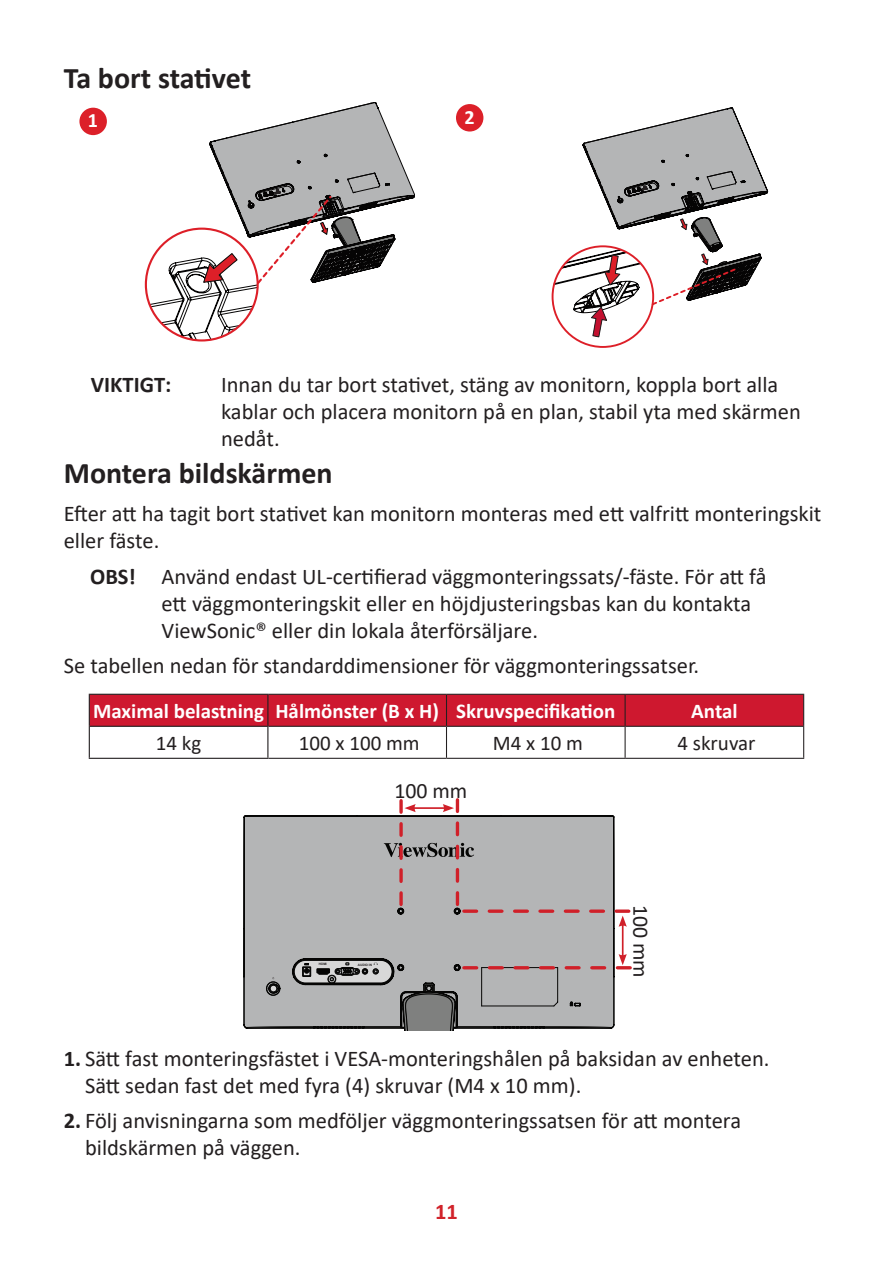
<style>
.page{position:relative;width:893px;height:1263px;background:#fff}
.page>*{position:absolute;margin:0;border:0;box-sizing:border-box;transform-origin:0 0}
.t1{font:700 30px "Calibri";color:#231f20}
.t2{font:22.5px/27px "Calibri";color:#231f20}
.t3{font:700 22.5px "Calibri";color:#231f20}
.t4{font:700 22.5px "Calibri";color:#d1232a}
.t5{font:21.9px "Calibri";color:#231f20}
.t6{font:700 21px "Calibri";color:#fff}
.t7{font:21px "Calibri";color:#231f20}
.t8{font:700 20.1px "Calibri";color:#fff}
.t9{font:700 3.15px "Arial";color:#231f20}
.s1{font-weight:700}
</style>
<div class="page">
<div style="left:79px;top:108px;width:28px;height:27px;background:#dc2029;border-radius:50%"></div>
<svg style="left:149px;top:102px;width:266px;height:238px"></svg>
<div style="left:456px;top:104px;width:27px;height:28px;background:#dc2029;border-radius:50%"></div>
<svg style="left:554px;top:108px;width:214px;height:229px"></svg>
<div style="left:90px;top:695px;width:713px;height:31px;background:#ce182f"></div>
<hr style="left:268px;top:694px;width:178px;height:1px;background:#231f20">
<hr style="left:446px;top:694px;width:179px;height:1px;background:#231f20">
<hr style="left:446px;top:695px;width:1px;height:31px;background:#231f20">
<hr style="left:625px;top:694px;width:179px;height:1px;background:#231f20">
<hr style="left:625px;top:695px;width:1px;height:31px;background:#231f20">
<hr style="left:803px;top:695px;width:1px;height:31px;background:#231f20">
<hr style="left:268px;top:726px;width:178px;height:1px;background:#231f20">
<hr style="left:446px;top:726px;width:179px;height:1px;background:#231f20">
<hr style="left:446px;top:727px;width:1px;height:31px;background:#231f20">
<hr style="left:625px;top:726px;width:179px;height:1px;background:#231f20">
<hr style="left:625px;top:727px;width:1px;height:31px;background:#231f20">
<hr style="left:803px;top:727px;width:1px;height:31px;background:#231f20">
<hr style="left:268px;top:758px;width:178px;height:1px;background:#231f20">
<hr style="left:446px;top:758px;width:179px;height:1px;background:#231f20">
<hr style="left:625px;top:758px;width:179px;height:1px;background:#231f20">
<hr style="left:89px;top:694px;width:179px;height:1px;background:#231f20">
<hr style="left:89px;top:695px;width:1px;height:31px;background:#231f20">
<hr style="left:267px;top:695px;width:1px;height:31px;background:#231f20">
<hr style="left:89px;top:726px;width:179px;height:1px;background:#231f20">
<hr style="left:89px;top:727px;width:1px;height:31px;background:#231f20">
<hr style="left:267px;top:727px;width:1px;height:31px;background:#231f20">
<hr style="left:89px;top:758px;width:179px;height:1px;background:#231f20">
<svg style="left:244px;top:800px;width:386px;height:230px"></svg>
<h1 class="t1" style="left:64px;top:57px;width:189px">Ta bort stativet</h1>
<p class="t8" style="left:88px;top:107px;width:12px">1</p>
<p class="t8" style="left:464px;top:103px;width:12px">2</p>
<p class="t3" style="left:91px;top:369px;width:82px">VIKTIGT:</p>
<p class="t2" style="left:221px;top:370px;width:581px">Innan du tar bort stativet, stäng av monitorn, koppla bort alla kablar och placera monitorn på en plan, stabil yta med skärmen nedåt.</p>
<h1 class="t1" style="left:64px;top:451px;width:270px">Montera bildskärmen</h1>
<p class="t2" style="left:64px;top:499px;width:759px">Efter att ha tagit bort stativet kan monitorn monteras med ett valfritt monteringskit eller fäste.</p>
<p class="t2" style="left:162px;top:562px;width:606px;text-indent:-71px"><span class="s1">OBS!</span> Använd endast UL-certifierad väggmonteringssats/-fäste. För att få ett väggmonteringskit eller en höjdjusteringsbas kan du kontakta<br>ViewSonic® eller din lokala återförsäljare.</p>
<p class="t2" style="left:64px;top:651px;width:637px">Se tabellen nedan för standarddimensioner för väggmonteringssatser.</p>
<p class="t6" style="left:93px;top:696px;width:524px">Maximal belastning Hålmönster (B x H) Skruvspecifikation</p>
<p class="t6" style="left:691px;top:696px;width:48px">Antal</p>
<p class="t7" style="left:156px;top:728px;width:47px">14 kg</p>
<p class="t7" style="left:299px;top:728px;width:122px">100 x 100 mm</p>
<p class="t7" style="left:493px;top:728px;width:92px">M4 x 10 m</p>
<p class="t7" style="left:677px;top:728px;width:80px">4 skruvar</p>
<p class="t5" style="left:394px;top:775px;width:75px">100 mm</p>
<p class="t9" style="left:319px;top:961px;width:10px">HDMI</p>
<p class="t9" style="left:358px;top:962px;width:16px">AUDIO IN</p>
<p class="t5" style="left:656px;top:904px;width:75px;rotate:90deg">100 mm</p>
<p class="t2" style="left:85px;top:1044px;width:686px;text-indent:-21px"><span class="s1">1.</span> Sätt fast monteringsfästet i VESA-monteringshålen på baksidan av enheten.<br>Sätt sedan fast det med fyra (4) skruvar (M4 x 10 mm).</p>
<p class="t2" style="left:85px;top:1107px;width:658px;text-indent:-21px"><span class="s1">2.</span> Följ anvisningarna som medföljer väggmonteringssatsen för att montera bildskärmen på väggen.</p>
<p class="t4" style="left:435px;top:1196px;width:24px">11</p>
</div>
